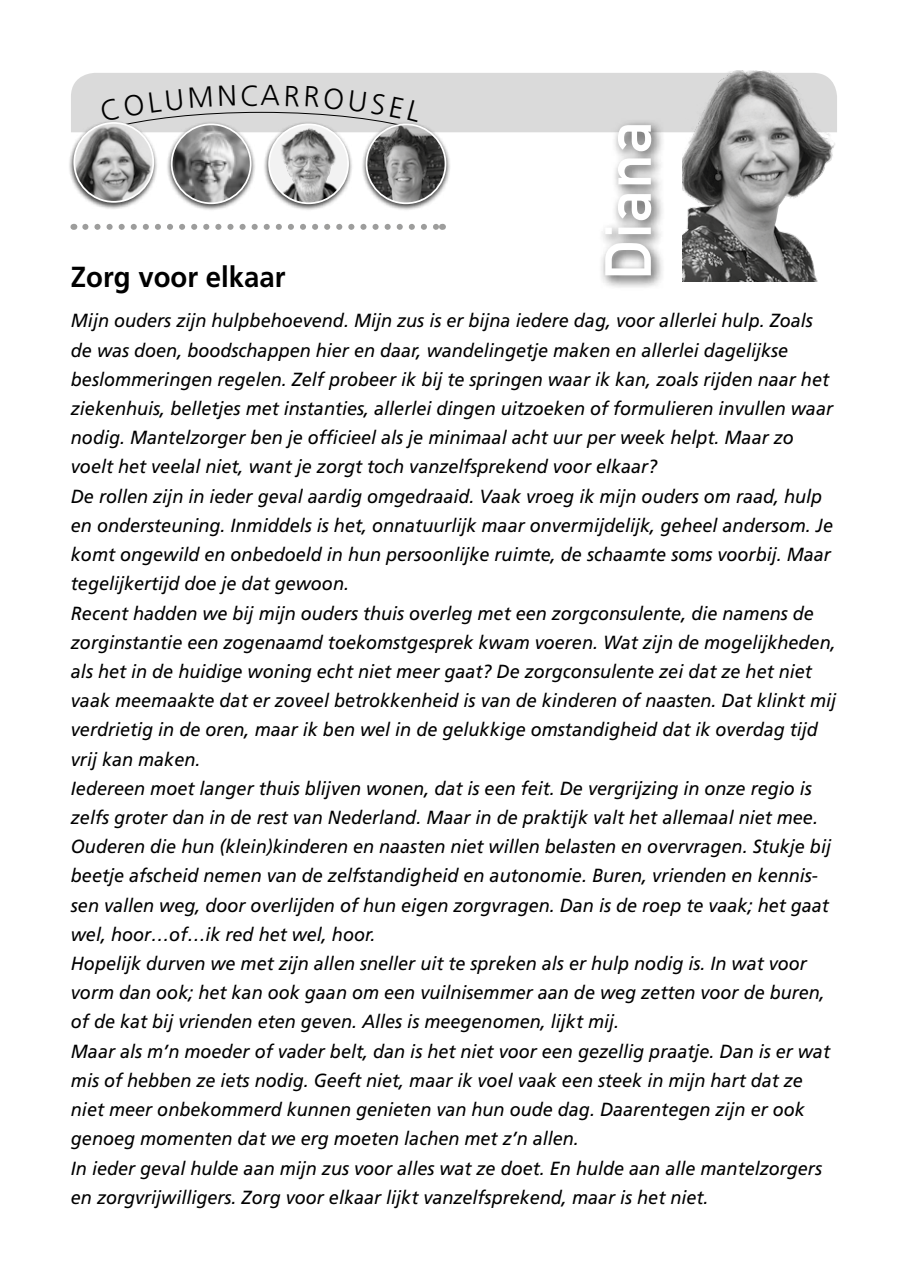
<style>
.page{position:relative;width:908px;height:1276px;background:#fff}
.page>*{position:absolute;margin:0;border:0;box-sizing:border-box;transform-origin:0 0}
.t1{font:700 64px "DIN Alternate";letter-spacing:.02em;color:#fff}
.t2{font:700 29px "Frutiger";color:#000;scale:.95 1}
.t3{font:300 29px "Frutiger";color:#000}
.t4{font:italic 19px/29.2px "Frutiger";color:#000;scale:.95 1}
</style>
<div class="page">
<div style="left:598px;top:118px;width:67px;height:173px;background:#000;opacity:.75"></div>
<div style="left:166px;top:121px;width:90px;height:90px;background:#000;opacity:.75"></div>
<img style="left:172px;top:124px;width:78px;height:79px;border-radius:39px">
<div style="left:171px;top:123px;width:80px;height:81px;border:2px solid #fff;border-radius:50%"></div>
<div style="left:263px;top:121px;width:90px;height:90px;background:#000;opacity:.75"></div>
<img style="left:269px;top:132px;width:79px;height:71px">
<div style="left:268px;top:123px;width:81px;height:81px;border:2px solid #fff;border-radius:50%"></div>
<img style="left:682px;top:71px;width:152px;height:210px">
<svg style="left:85px;top:224px;width:351px;height:6px"></svg>
<div style="left:68px;top:120px;width:90px;height:90px;background:#000;opacity:.75"></div>
<img style="left:74px;top:123px;width:79px;height:79px;border-radius:39px">
<div style="left:73px;top:122px;width:81px;height:81px;border:2px solid #fff;border-radius:50%"></div>
<div style="left:360px;top:121px;width:90px;height:90px;background:#000;opacity:.75"></div>
<img style="left:366px;top:124px;width:79px;height:79px;border-radius:39px">
<div style="left:365px;top:123px;width:81px;height:81px;border:2px solid #fff;border-radius:50%"></div>
<svg style="left:71px;top:73px;width:765px;height:59px;background:#cecece"></svg>
<h2 class="t3" style="left:240px;top:79px;width:21px">C</h2>
<h1 class="t1" style="left:579px;top:280px;width:161px;rotate:-90deg">Diana</h1>
<h2 class="t2" style="left:71px;top:260px;width:227px">Zorg voor elkaar</h2>
<p class="t4" style="left:71px;top:306px;width:806px">Mijn ouders zijn hulpbehoevend. Mijn zus is er bijna iedere dag, voor allerlei hulp. Zoals de was doen, boodschappen hier en daar, wandelingetje maken en allerlei dagelijkse beslommeringen regelen. Zelf probeer ik bij te springen waar ik kan, zoals rijden naar het ziekenhuis, belletjes met instanties, allerlei dingen uitzoeken of formulieren invullen waar nodig. Mantelzorger ben je officieel als je minimaal acht uur per week helpt. Maar zo voelt het veelal niet, want je zorgt toch vanzelfsprekend voor elkaar?<br>De rollen zijn in ieder geval aardig omgedraaid. Vaak vroeg ik mijn ouders om raad, hulp en ondersteuning. Inmiddels is het, onnatuurlijk maar onvermijdelijk, geheel andersom. Je komt ongewild en onbedoeld in hun persoonlijke ruimte, de schaamte soms voorbij. Maar tegelijkertijd doe je dat gewoon.<br>Recent hadden we bij mijn ouders thuis overleg met een zorgconsulente, die namens de zorginstantie een zogenaamd toekomstgesprek kwam voeren. Wat zijn de mogelijkheden, als het in de huidige woning echt niet meer gaat? De zorgconsulente zei dat ze het niet vaak meemaakte dat er zoveel betrokkenheid is van de kinderen of naasten. Dat klinkt mij verdrietig in de oren, maar ik ben wel in de gelukkige omstandigheid dat ik overdag tijd vrij kan maken.<br>Iedereen moet langer thuis blijven wonen, dat is een feit. De vergrijzing in onze regio is zelfs groter dan in de rest van Nederland. Maar in de praktijk valt het allemaal niet mee.<br>Ouderen die hun (klein)kinderen en naasten niet willen belasten en overvragen. Stukje bij beetje afscheid nemen van de zelfstandigheid en autonomie. Buren, vrienden en kennis&shy;sen vallen weg, door overlijden of hun eigen zorgvragen. Dan is de roep te vaak; het gaat wel, hoor…of…ik red het wel, hoor.<br>Hopelijk durven we met zijn allen sneller uit te spreken als er hulp nodig is. In wat voor vorm dan ook; het kan ook gaan om een vuilnisemmer aan de weg zetten voor de buren, of de kat bij vrienden eten geven. Alles is meegenomen, lijkt mij.<br>Maar als m’n moeder of vader belt, dan is het niet voor een gezellig praatje. Dan is er wat mis of hebben ze iets nodig. Geeft niet, maar ik voel vaak een steek in mijn hart dat ze niet meer onbekommerd kunnen genieten van hun oude dag. Daarentegen zijn er ook genoeg momenten dat we erg moeten lachen met z’n allen.<br>In ieder geval hulde aan mijn zus voor alles wat ze doet. En hulde aan alle mantelzorgers en zorgvrijwilligers. Zorg voor elkaar lijkt vanzelfsprekend, maar is het niet.</p>
</div>
